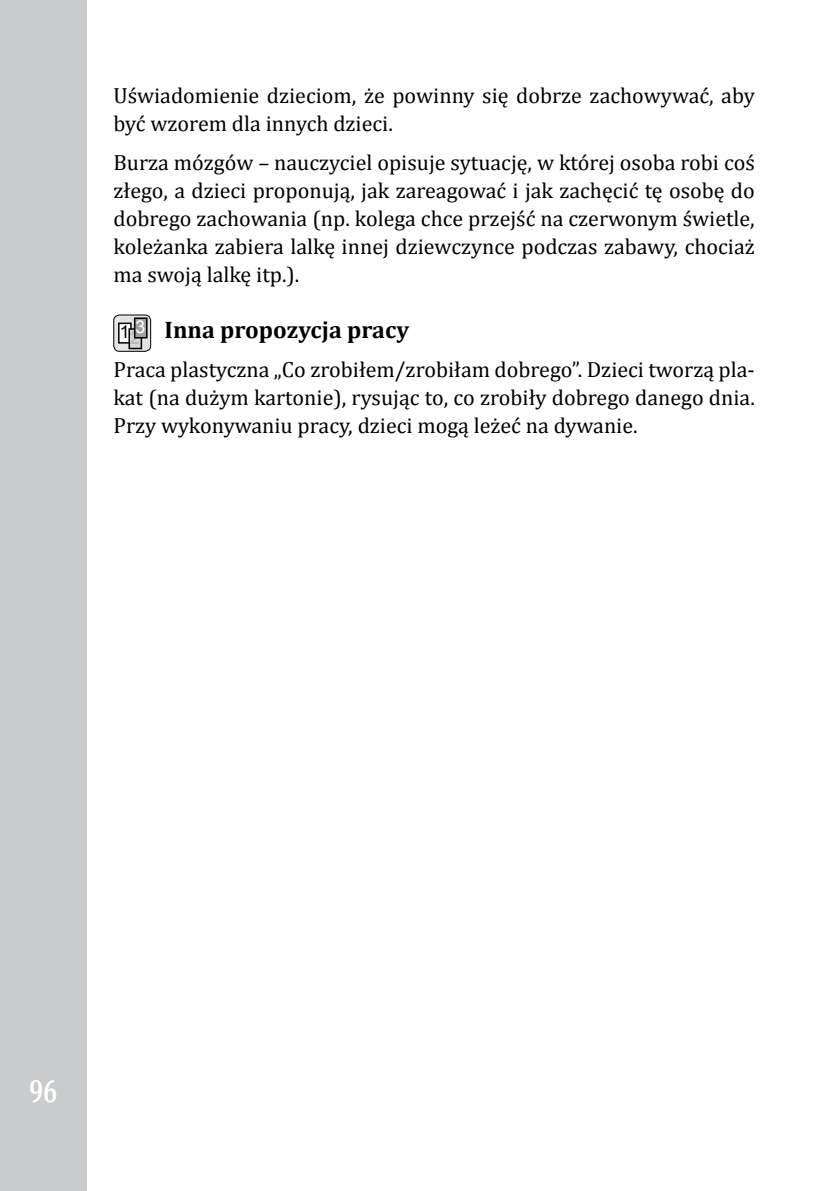
<style>
.page{position:relative;width:840px;height:1191px;background:#fff}
.page>*{position:absolute;margin:0;border:0;box-sizing:border-box;transform-origin:0 0}
.t1{font:700 32px "Cambria";color:#fff;scale:.75 1}
.t2{font:700 24px "Cambria";color:#000}
.t3{font:22px/28px "Cambria";color:#000;text-align:justify}
.t4{font:17.6px "Arial";color:#000}
.t5{font:17.6px "Arial";color:#fff}
.s1{color:#b5b7b8}
</style>
<div class="page">
<div style="left:0;top:0;width:86px;height:1191px;background:#c9cbcc"></div>
<img style="left:114px;top:315px;width:36px;height:36px">
<div style="left:113px;top:315px;width:38px;height:36px;border:1px solid #000;border-radius:6px"></div>
<div style="left:119px;top:323px;width:12px;height:20px;background:#fff"></div>
<div style="left:118px;top:322px;width:14px;height:21px;border:1px solid #000"></div>
<div style="left:129px;top:329px;width:12px;height:19px;background:#d5d6d7"></div>
<div style="left:128px;top:328px;width:14px;height:21px;border:1px solid #000"></div>
<div style="left:135px;top:318px;width:12px;height:20px;background:#9ea0a2"></div>
<div style="left:134px;top:317px;width:13px;height:21px;border:1px solid #000"></div>
<p class="t3" style="left:113px;top:81px;width:642px">Uświadomienie dzieciom, że powinny się dobrze zachowywać, aby być wzorem dla innych dzieci.</p>
<p class="t3" style="left:113px;top:148px;width:642px">Burza mózgów – nauczyciel opisuje sytuację, w której osoba robi coś złego, a dzieci proponują, jak zareagować i jak zachęcić tę osobę do dobrego zachowania (np. kolega chce przejść na czerwonym świetle, koleżanka zabiera lalkę innej dziewczynce podczas zabawy, chociaż ma swoją lalkę itp.).</p>
<p class="t2" style="left:164px;top:313px;width:246px">Inna propozycja pracy</p>
<p class="t3" style="left:113px;top:356px;width:642px">Praca plastyczna „Co zrobiłem/zrobiłam dobrego”. Dzieci tworzą pla&shy;kat (na dużym kartonie), rysując to, co zrobiły dobrego danego dnia.<br>Przy wykonywaniu pracy, dzieci mogą leżeć na dywanie.</p>
<p class="t5" style="left:136px;top:315px;width:11px">3</p>
<p class="t4" style="left:120px;top:321px;width:22px">1<span class="s1">2</span></p>
<h1 class="t1" style="left:29px;top:1068px;width:39px">96</h1>
</div>
